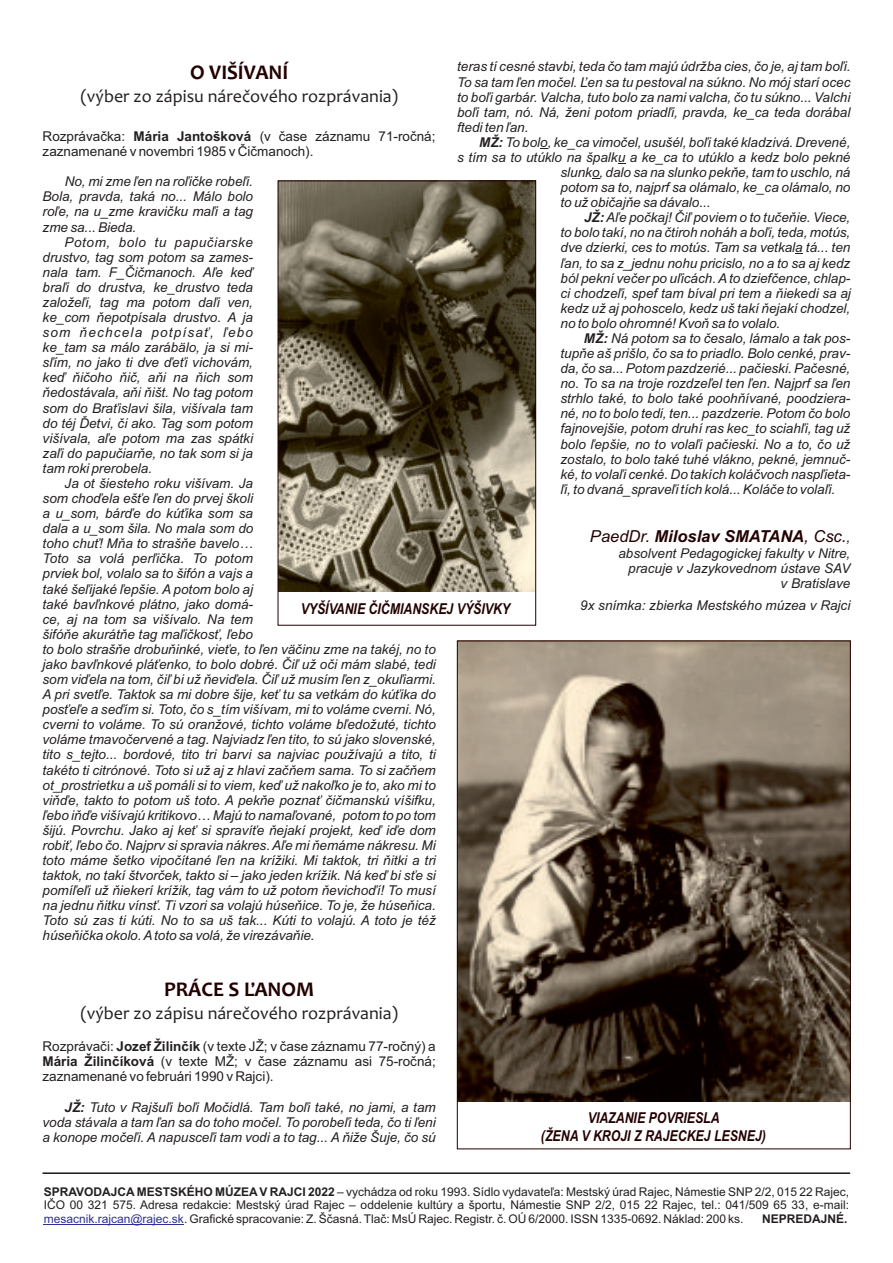
<style>
.page{position:relative;width:893px;height:1263px;background:#fff}
.page>*{position:absolute;margin:0;border:0;box-sizing:border-box;transform-origin:0 0}
.t1{font:700 21px "Candara";color:#230000}
.t2{font:18px "Candara";color:#231f20}
.t3{font:italic 700 16.5px "Arial";color:#230000}
.t4{font:italic 700 15px/17.2px "Arial Narrow";color:#230000;text-align:center}
.t5{font:italic 13.5px/15.1px "Arial";color:#231f20;text-align:justify}
.t6{font:13.5px/15.1px "Arial";color:#231f20}
.t7{font:12px/13.4px "Arial";color:#231f20;text-align:justify}
.t8{font:700 12px "Arial";color:#231f20}
.s1{font-weight:700}
.s2{font-weight:400}
.s3{font-weight:400;font-size:14.25px;color:#231f20}
.s4{color:#2e3092}
</style>
<div class="page">
<div style="left:43px;top:1173px;width:807px;height:1px;border:1px solid #231f20"></div>
<hr style="left:44px;top:1224px;width:140px;height:1px;background:#2e3092">
<img style="left:459px;top:641px;width:392px;height:460px">
<img style="left:280px;top:183px;width:254px;height:408px">
<div style="left:278px;top:181px;width:258px;height:444px;border:1px solid #230000"></div>
<p class="t5" style="left:457px;top:60px;width:395px">teras tí cesné stavbi, teda čo tam majú údržba cies, čo je, aj tam boľi.<br>To sa tam ľen močel. Ľen sa tu pestoval na súkno. No mój starí ocec to boľi garbár. Valcha, tuto bolo za nami valcha, čo tu súkno... Valchi boľi tam, nó. Ná, ženi potom priadľi, pravda, ke_ca teda dorábal ftedi ten ľan.</p>
<p class="t5" style="left:479px;top:136px;width:373px"><span class="s1">MŽ:</span> To bolo, ke_ca vimočel, usušél, boľi také kladzivá. Drevené,</p>
<p class="t5" style="left:457px;top:151px;width:395px">s tím sa to utúklo na špalku a ke_ca to utúklo a kedz bolo pekné</p>
<p class="t5" style="left:560px;top:166px;width:291px">slunko, dalo sa na slunko pekňe, tam to uschlo, ná</p>
<p class="t5" style="left:560px;top:181px;width:291px">potom sa to, najprf sa olámalo, ke_ca olámalo, no</p>
<p class="t5" style="left:560px;top:196px;width:152px">to už običajňe sa dávalo...</p>
<p class="t5" style="left:584px;top:211px;width:268px"><span class="s1">JŽ:</span>Aľe počkaj! Čiľ poviem o to tučeňie. Viece,</p>
<p class="t5" style="left:560px;top:226px;width:291px">to bolo takí, no na čtiroh noháh a boľi, teda, motús,</p>
<p class="t5" style="left:560px;top:241px;width:291px">dve dzierki, ces to motús. Tam sa vetkala tá... ten</p>
<p class="t5" style="left:560px;top:256px;width:291px">ľan, to sa z_jednu nohu pricislo, no a to sa aj kedz</p>
<p class="t5" style="left:560px;top:271px;width:291px">ból pekní večer po uľicách. Ato dziefčence, chlap-</p>
<p class="t5" style="left:560px;top:287px;width:292px">ci chodzeľi, spef tam bíval pri tem a ňiekedi sa aj</p>
<p class="t5" style="left:560px;top:302px;width:291px">kedz už aj pohoscelo, kedz uš takí ňejakí chodzel,</p>
<p class="t5" style="left:560px;top:317px;width:221px">no to bolo ohromné! Kvoň sa to volalo.</p>
<p class="t5" style="left:584px;top:332px;width:268px"><span class="s1">MŽ:</span> Ná potom sa to česalo, lámalo a tak pos-</p>
<p class="t5" style="left:560px;top:347px;width:291px">tupňe aš prišlo, čo sa to priadlo. Bolo cenké, prav-</p>
<p class="t5" style="left:560px;top:362px;width:291px">da, čo sa... Potom pazdzerié... pačieski. Pačesné,</p>
<p class="t5" style="left:560px;top:377px;width:291px">no. To sa na troje rozdzeľel ten ľen. Najprf sa ľen</p>
<p class="t5" style="left:560px;top:392px;width:291px">strhlo také, to bolo také poohňívané, poodziera-</p>
<p class="t5" style="left:560px;top:407px;width:291px">né, no to bolo tedi, ten... pazdzerie. Potom čo bolo</p>
<p class="t5" style="left:560px;top:422px;width:291px">fajnovejšie, potom druhí ras kec_to sciahľi, tag už</p>
<p class="t5" style="left:560px;top:437px;width:291px">bolo ľepšie, no to volaľi pačieski. No a to, čo už</p>
<p class="t5" style="left:560px;top:452px;width:291px">zostalo, to bolo také tuhé vlákno, pekné, jemnuč-</p>
<p class="t5" style="left:560px;top:468px;width:291px">ké, to volaľi cenké. Do takích koláčvoch naspľieta-</p>
<p class="t5" style="left:560px;top:483px;width:276px">ľi, to dvaná_spraveľi tích kolá... Koláče to volaľi.</p>
<p class="t3" style="left:590px;top:530px;width:262px"><span class="s2">PaedDr.</span> Miloslav SMATANA<span class="s2">, Csc.</span><span class="s3">,</span></p>
<p class="t5" style="left:618px;top:547px;width:233px;text-align:right">absolvent Pedagogickej fakulty v Nitre, pracuje v Jazykovednom ústave SAV v Bratislave</p>
<p class="t5" style="left:580px;top:599px;width:272px">9x snímka: zbierka Mestského múzea v Rajci</p>
<h1 class="t1" style="left:190px;top:64px;width:100px">O VIŠÍVANÍ</h1>
<h2 class="t2" style="left:81px;top:89px;width:319px">(výber zo zápisu nárečového rozprávania)</h2>
<p class="t6" style="left:43px;top:130px;width:394px">Rozprávačka: <span class="s1">Mária Jantošková</span> (v čase záznamu 71-ročná; zaznamenané v novembri 1985 v Čičmanoch).</p>
<p class="t5" style="left:43px;top:175px;width:212px;text-indent:22px">No, mi zme ľen na roľičke robeľi.<br>Bola, pravda, taká no... Málo bolo roľe, na u_zme kravičku maľi a tag zme sa... Bieda.</p>
<p class="t5" style="left:43px;top:236px;width:212px;text-indent:22px">Potom, bolo tu papučiarske drustvo, tag som potom sa zames&shy;nala tam. F_Čičmanoch. Aľe keď braľi do drustva, ke_drustvo teda založeľi, tag ma potom daľi ven, ke_com ňepotpísala drustvo. A ja som ňechcela potpísať, ľebo ke_tam sa málo zarábälo, ja si mi&shy;sľím, no jako ti dve ďeťi vichovám, keď ňičoho ňič, aňi na ňich som ňedostávala, aňi ňišt. No tag potom som do Braťislavi šila, višívala tam do téj Ďetvi, či ako. Tag som potom višívala, aľe potom ma zas spátki zaľi do papučiarňe, no tak som si ja tam roki prerobela.</p>
<p class="t5" style="left:43px;top:477px;width:395px;text-align:left;text-indent:22px">Ja ot šiesteho roku višívam. Ja<br>som choďela ešťe ľen do prvej školi<br>a u_som, bárďe do kúťika som sa<br>dala a u_som šila. No mala som do<br>toho chuť! Mňa to strašňe bavelo…<br>Toto sa volá perľička. To potom<br>prviek bol, volalo sa to šifón a vajs a<br>také šeľijaké ľepšie. A potom bolo aj<br>také bavľnkové plátno, jako domá-<br>ce, aj na tom sa višívalo. Na tem<br>šifóňe akurátňe tag maľičkosť, ľebo<br>to bolo strašňe drobuňinké, vieťe, to ľen väčinu zme na takéj, no to jako bavľnkové pláťenko, to bolo dobré. Čiľ už oči mám slabé, tedi som viďela na tom, čiľ bi už ňeviďela. Čiľ už musím ľen z_okuľiarmi.<br>A pri svetľe. Taktok sa mi dobre šije, keť tu sa vetkám do kúťika do posťeľe a seďím si. Toto, čo s_tím višívam, mi to voláme cverni. Nó, cverni to voláme. To sú oranžové, tichto voláme bľedožuté, tichto voláme tmavočervené a tag. Najviadz ľen tito, to sú jako slovenské, tito s_tejto... bordové, tito tri barvi sa najviac používajú a tito, ti takéto ti citrónové. Toto si už aj z hlavi začňem sama. To si začňem ot_prostrietku a uš pomáli si to viem, keď už nakoľko je to, ako mi to viňďe, takto to potom uš toto. A pekňe poznať čičmanskú víšifku, ľebo iňďe višívajú kritikovo… Majú to namaľované, potom to po tom šijú. Povrchu. Jako aj keť si spravíťe ňejakí projekt, keď iďe dom robiť, ľebo čo. Najprv si spravia nákres. Aľe mi ňemáme nákresu. Mi toto máme šetko vipočítané ľen na krížiki. Mi taktok, tri ňitki a tri taktok, no takí štvorček, takto si – jako jeden krížik. Ná keď bi sťe si pomíľeľi už ňiekerí krížik, tag vám to už potom ňevichoďí! To musí na jednu ňitku vínsť. Ti vzori sa volajú húseňice. To je, že húseňica.<br>Toto sú zas ti kúti. No to sa uš tak... Kúti to volajú. A toto je též húseňička okolo. Atoto sa volá, že virezávaňie.</p>
<h1 class="t1" style="left:164px;top:981px;width:152px">PRÁCE S ĽANOM</h1>
<h2 class="t2" style="left:81px;top:1006px;width:319px">(výber zo zápisu nárečového rozprávania)</h2>
<p class="t6" style="left:43px;top:1040px;width:395px;text-align:justify">Rozprávači: <span class="s1">Jozef Žilinčík</span> (v texte JŽ; v čase záznamu 77-ročný) a <span class="s1">Mária Žilinčíková</span> (v texte MŽ; v čase záznamu asi 75-ročná; zaznamenané vo februári 1990 v Rajci).</p>
<p class="t5" style="left:43px;top:1100px;width:395px;text-indent:22px"><span class="s1">JŽ:</span> Tuto v Rajšuľi boľi Močidlá. Tam boľi také, no jami, a tam voda stávala a tam ľan sa do toho močel. To porobeľi teda, čo ti ľeni a konope močeľi. A napusceľi tam vodi a to tag... A ňiže Šuje, čo sú</p>
<p class="t4" style="left:301px;top:602px;width:211px">VYŠÍVANIE ČIČMIANSKEJ VÝŠIVKY</p>
<p class="t4" style="left:541px;top:1111px;width:226px">VIAZANIE POVRIESLA<br>(ŽENA V KROJI Z RAJECKEJ LESNEJ)</p>
<p class="t7" style="left:44px;top:1186px;width:807px"><span class="s1">SPRAVODAJCA MESTSKÉHO MÚZEA V RAJCI 2022</span> – vychádza od roku 1993. Sídlo vydavateľa: Mestský úrad Rajec, Námestie SNP 2/2, 015 22 Rajec, IČO 00 321 575. Adresa redakcie: Mestský úrad Rajec – oddelenie kultúry a športu, Námestie SNP 2/2, 015 22 Rajec, tel.: 041/509 65 33, e-mail: <span class="s4">mesacnik.rajcan@rajec.sk</span>. Grafické spracovanie: Z. Ščasná. Tlač: MsÚ Rajec. Registr. č. OÚ 6/2000. ISSN 1335-0692. Náklad: 200 ks.</p>
<p class="t8" style="left:762px;top:1214px;width:87px">NEPREDAJNÉ.</p>
</div>
